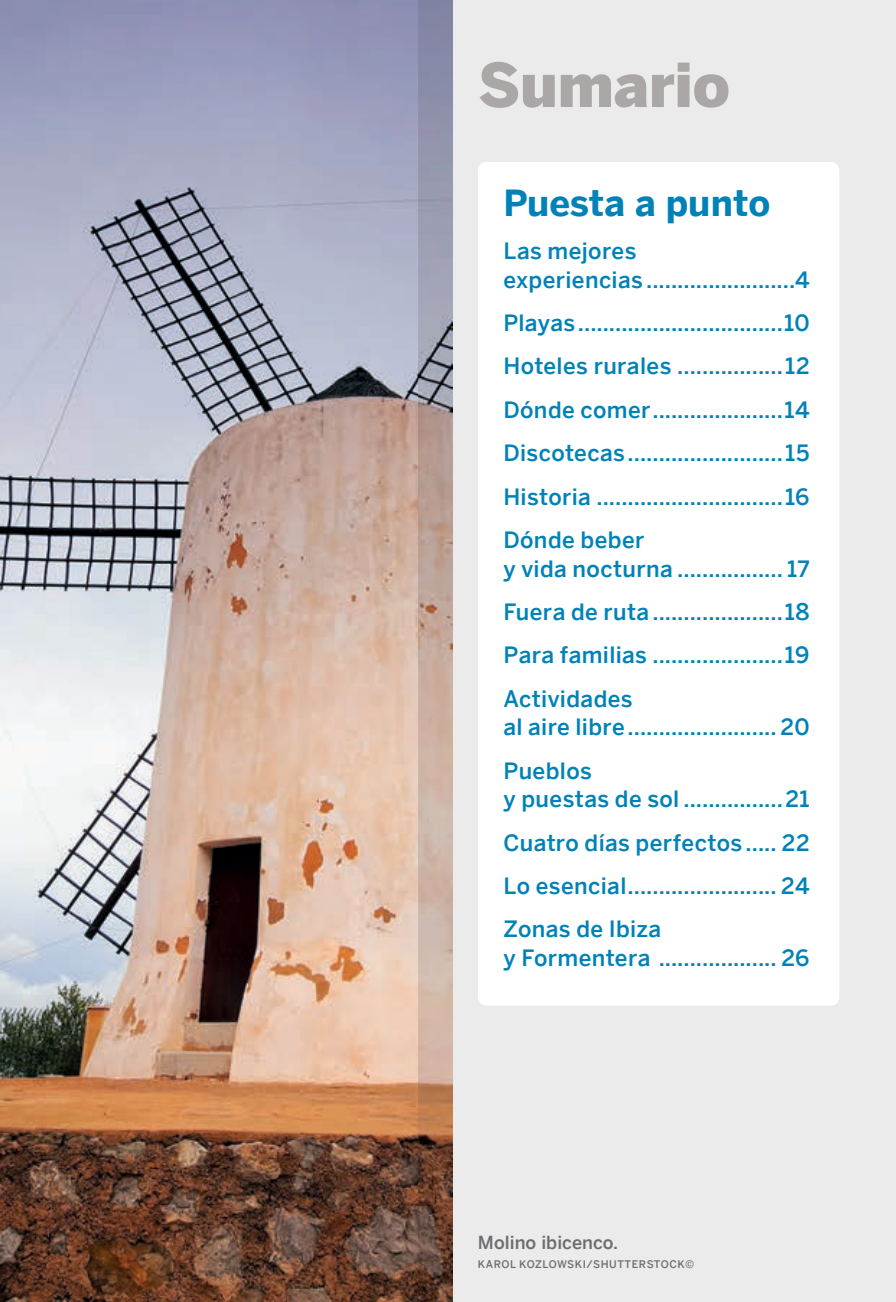
<style>
.page{position:relative;width:896px;height:1302px;background:#fff}
.page>*{position:absolute;margin:0;border:0;box-sizing:border-box;transform-origin:0 0}
.t1{font:900 60px "LP Benton Sans";letter-spacing:-.005em;color:#aba7a6}
.t2{font:700 36px "LP Benton Sans";color:#0082b8}
.t3{font:500 22.5px/43.5px "LP Benton Sans";letter-spacing:.015em;color:#0082b8;text-align:justify}
.t4{font:500 18px "LP Benton Sans";color:#6c6d70}
.t5{font:500 10.5px "LP Benton Sans";letter-spacing:.055em;color:#6c6d70}
</style>
<div class="page">
<div style="left:452px;top:0;width:444px;height:1302px;background:#ebebec"></div>
<img style="left:0;top:0;width:418px;height:1302px">
<div style="left:478px;top:162px;width:361px;height:843px;background:#fff;border-radius:9px"></div>
<img style="left:418px;top:0;width:34px;height:1302px">
<h1 class="t1" style="left:478px;top:40px;width:254px">Sumario</h1>
<h2 class="t2" style="left:503px;top:177px;width:268px">Puesta a punto</h2>
<p class="t3" style="left:503px;top:237px;width:308px;line-height:28.5px">Las mejores<br>experiencias ........................4</p>
<p class="t3" style="left:503px;top:301px;width:308px">Playas .................................10<br>Hoteles rurales .................12<br>Dónde comer .....................14<br>Discotecas .........................15<br>Historia ..............................16<br>Dónde beber</p>
<p class="t3" style="left:503px;top:546px;width:308px">y vida nocturna ................. 17<br>Fuera de ruta .....................18<br>Para familias .....................19<br>Actividades</p>
<p class="t3" style="left:503px;top:705px;width:308px">al aire libre ........................ 20<br>Pueblos</p>
<p class="t3" style="left:503px;top:777px;width:308px">y puestas de sol ................21<br>Cuatro días perfectos ..... 22<br>Lo esencial ........................ 24<br>Zonas de Ibiza</p>
<p class="t3" style="left:503px;top:936px;width:308px">y Formentera ................... 26</p>
<p class="t4" style="left:478px;top:1230px;width:142px">Molino ibicenco.</p>
<p class="t5" style="left:478px;top:1257px;width:218px">KAROL KOZLOWSKI/SHUTTERSTOCK©</p>
</div>
